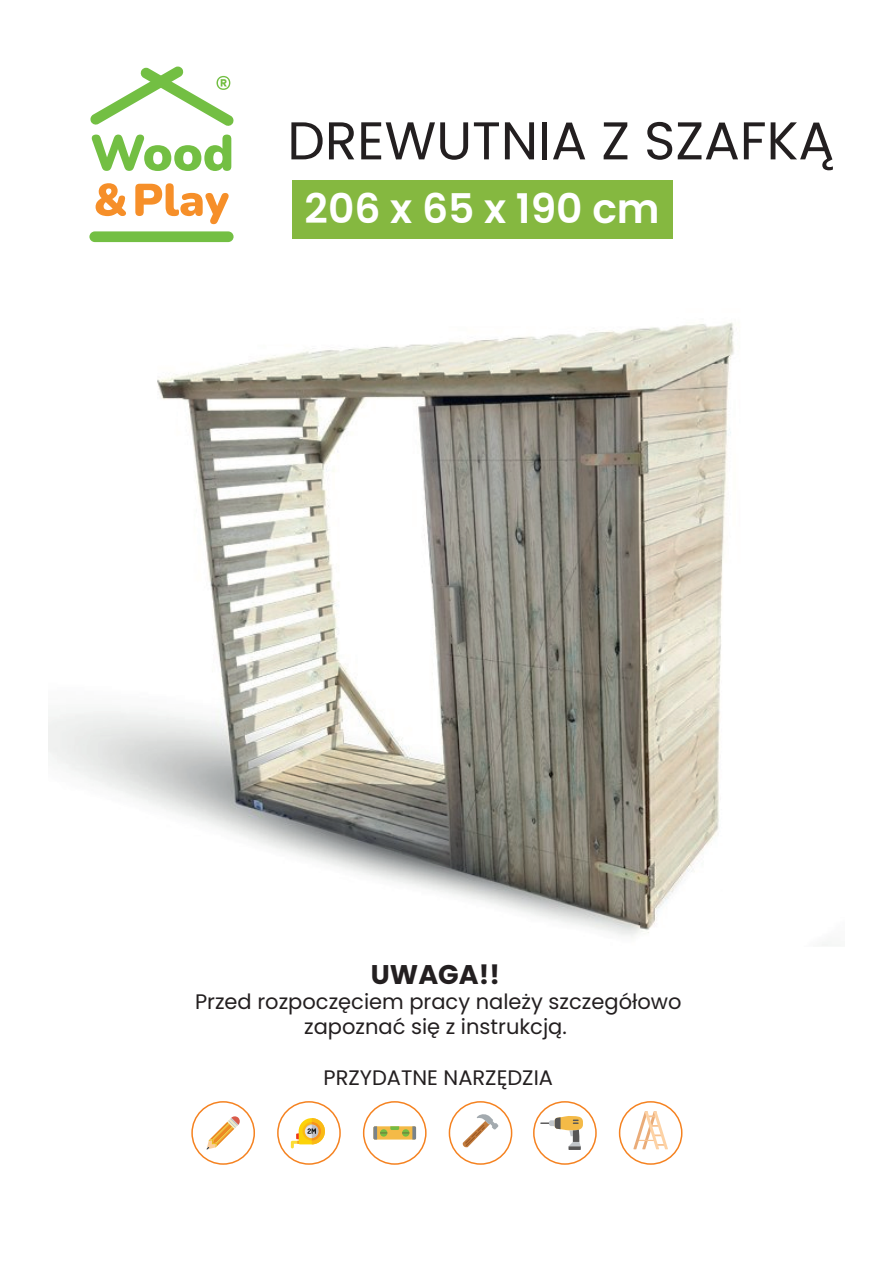
<style>
.page{position:relative;width:893px;height:1263px;background:#fff}
.page>*{position:absolute;margin:0;border:0;box-sizing:border-box;transform-origin:0 0}
.t1{font:53.1px "Poppins";color:#231f20}
.t2{font:600 40.8px "Poppins";color:#fff}
.t3{font:700 27px "Poppins";color:#231f20}
.t4{font:21px/25.2px "Poppins";color:#231f20;text-align:center}
</style>
<div class="page">
<img style="left:48px;top:322px;width:780px;height:624px">
<div style="left:293px;top:180px;width:380px;height:58px;background:#85b840"></div>
<svg style="left:207px;top:1116px;width:33px;height:33px"></svg>
<svg style="left:633px;top:1111px;width:35px;height:38px"></svg>
<svg style="left:291px;top:1118px;width:34px;height:30px"></svg>
<svg style="left:373px;top:1126px;width:43px;height:13px"></svg>
<svg style="left:463px;top:1114px;width:35px;height:33px"></svg>
<svg style="left:540px;top:1115px;width:43px;height:35px"></svg>
<div style="left:191px;top:1101px;width:64px;height:64px;border:2px solid #f58220;border-radius:50%"></div>
<div style="left:277px;top:1101px;width:64px;height:64px;border:2px solid #f58220;border-radius:50%"></div>
<div style="left:363px;top:1101px;width:64px;height:64px;border:2px solid #f58220;border-radius:50%"></div>
<div style="left:449px;top:1101px;width:63px;height:64px;border:2px solid #f58220;border-radius:50%"></div>
<div style="left:533px;top:1101px;width:64px;height:64px;border:2px solid #f58220;border-radius:50%"></div>
<div style="left:619px;top:1101px;width:63px;height:64px;border:2px solid #f58220;border-radius:50%"></div>
<img style="left:96px;top:183px;width:107px;height:33px">
<img style="left:92px;top:135px;width:139px;height:36px">
<img style="left:89px;top:231px;width:145px;height:11px;border-radius:5px">
<img style="left:90px;top:67px;width:92px;height:58px">
<img style="left:140px;top:68px;width:94px;height:58px">
<svg style="left:216px;top:76px;width:14px;height:14px"></svg>
<h1 class="t1" style="left:287px;top:110px;width:548px">DREWUTNIA Z SZAFKĄ</h1>
<h2 class="t2" style="left:305px;top:185px;width:357px">206 x 65 x 190 cm</h2>
<p class="t3" style="left:371px;top:959px;width:130px">UWAGA!!</p>
<p class="t4" style="left:195px;top:989px;width:488px">Przed rozpoczęciem pracy należy szczegółowo zapoznać się z instrukcją.</p>
<p class="t4" style="left:324px;top:1065px;width:231px">PRZYDATNE NARZĘDZIA</p>
</div>
